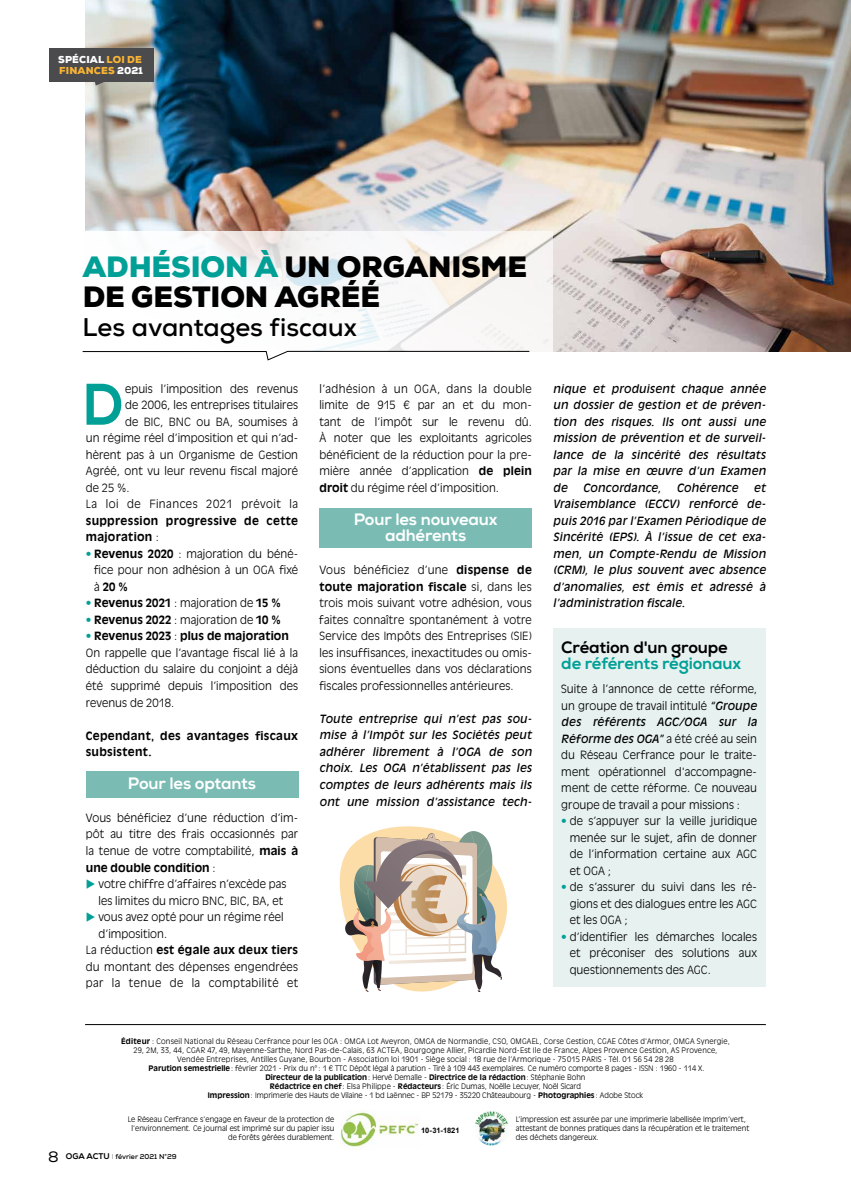
<style>
.page{position:relative;width:851px;height:1191px;background:#fff}
.page>*{position:absolute;margin:0;border:0;box-sizing:border-box;transform-origin:0 0}
.t1{font:58.5px "Nexa X Bold";color:#00a096;scale:.95 1}
.t2{font:900 28.5px/30px "Nexa";letter-spacing:-.005em;color:#000}
.t3{font:700 25.5px "Nexa";color:#000}
.t4{font:16.5px/16.5px "Nexa X Bold";letter-spacing:-.01em;color:#fff;text-align:center}
.t5{font:16.5px "Nexa X Bold";letter-spacing:-.01em;color:#00a096}
.t6{font:16.5px "Nexa X Bold";letter-spacing:-.01em;color:#000}
.t7{font:300 11.25px/16.5px "Antique Olive Std";letter-spacing:.01em;color:#000;text-align:justify}
.t8{font:italic 11.25px/16.5px "Antique Olive Std";letter-spacing:.015em;color:#000;text-align:justify}
.t9{font:700 11.25px/16.5px "Antique Olive Std";letter-spacing:.025em;color:#000}
.t10{font:300 11.25px "Antique Olive Std";letter-spacing:.04em;color:#000}
.t11{font:700 11.25px "Antique Olive Std";letter-spacing:.005em;color:#000}
.t12{font:900 9.75px/11.2px "Nexa";letter-spacing:.015em;color:#f8b334}
.t13{font:300 7.5px/9px "Antique Olive Std";letter-spacing:.02em;color:#000;text-align:center}
.t14{font:300 7.5px/9px "Antique Olive Std";color:#000;text-align:right}
.t15{font:700 7.5px "Arial";letter-spacing:-.015em;color:#000}
.t16{font:700 7.05px "Nexa";color:#000}
.s1{color:#fff}
.s2{color:#00a096}
.s3{font-weight:300}
.s4{font-weight:700}
.s5{font-weight:300;color:#00a096}
.s6{font-weight:400;font-style:italic}
.s7{font-weight:400;font-size:15px}
.s8{font-family:"Nexa X Bold";font-weight:400;font-size:8.25px}
.s9{font-weight:100}
</style>
<div class="page">
<img style="left:86px;top:0;width:764px;height:351px">
<div style="left:55px;top:231px;width:498px;height:318px;background:#fff"></div>
<div style="left:319px;top:508px;width:212px;height:40px;background:#7abcb4"></div>
<div style="left:86px;top:771px;width:212px;height:26px;background:#7abcb4"></div>
<svg style="left:339px;top:826px;width:169px;height:166px"></svg>
<hr style="left:85px;top:1024px;width:680px;height:1px;background:#000">
<img style="left:474px;top:1110px;width:35px;height:35px;border-radius:18px">
<img style="left:340px;top:1110px;width:79px;height:39px">
<div style="left:552px;top:628px;width:213px;height:358px;background:#e7f1ef"></div>
<div style="left:49px;top:48px;width:104px;height:34px;background:#4b4b4d"></div>
<svg style="left:85px;top:82px;width:50px;height:4px"></svg>
<svg style="left:82px;top:350px;width:448px;height:11px"></svg>
<p class="t12" style="left:58px;top:54px;width:86px"><span class="s1">SPÉCIAL</span> LOI DE<br>FINANCES <span class="s1">2021</span></p>
<h2 class="t2" style="left:83px;top:252px;width:446px"><span class="s2">ADHÉSION À</span> UN ORGANISME<br>DE GESTION AGRÉÉ</h2>
<h3 class="t3" style="left:83px;top:310px;width:276px">Les avantages fiscaux</h3>
<h1 class="t1" style="left:82px;top:369px;width:45px">D</h1>
<p class="t7" style="left:125px;top:380px;width:174px">epuis l’imposition des revenus</p>
<p class="t7" style="left:125px;top:397px;width:174px">de 2006, les entreprises titulaires</p>
<p class="t7" style="left:125px;top:413px;width:175px">de BIC, BNC ou BA, soumises à</p>
<p class="t7" style="left:86px;top:430px;width:214px">un régime réel d’imposition et qui n’ad-</p>
<p class="t7" style="left:86px;top:446px;width:214px">hèrent pas à un Organisme de Gestion</p>
<p class="t7" style="left:86px;top:463px;width:214px">Agréé, ont vu leur revenu fiscal majoré</p>
<p class="t7" style="left:86px;top:479px;width:45px">de 25 %.</p>
<p class="t10" style="left:86px;top:497px;width:214px">La loi de Finances 2021 prévoit la</p>
<p class="t9" style="left:86px;top:512px;width:214px">suppression progressive de cette majoration <span class="s3">:</span></p>
<p class="t7" style="left:94px;top:545px;width:205px;text-indent:-8px"><span class="s2">•</span> <span class="s4">Revenus 2020</span> : majoration du béné&shy;fice pour non adhésion à un OGA fixé à <span class="s4">20 %</span></p>
<p class="t11" style="left:86px;top:596px;width:197px"><span class="s5">•</span> Revenus 2021 <span class="s3">: majoration de</span> 15 %</p>
<p class="t11" style="left:86px;top:613px;width:197px"><span class="s5">•</span> Revenus 2022 <span class="s3">: majoration de</span> 10 %</p>
<p class="t7" style="left:86px;top:628px;width:214px;text-align:left"><span class="s2">•</span> <span class="s4">Revenus 2023</span> : <span class="s4">plus de majoration </span>On rappelle que l’avantage fiscal lié à la déduction du salaire du conjoint a déjà été supprimé depuis l’imposition des revenus de 2018.</p>
<p class="t9" style="left:86px;top:727px;width:214px">Cependant, des avantages fiscaux subsistent.</p>
<h3 class="t4" style="left:128px;top:775px;width:130px">Pour les optants</h3>
<p class="t7" style="left:86px;top:809px;width:214px">Vous bénéficiez d’une réduction d’im&shy;pôt au titre des frais occasionnés par la tenue de votre comptabilité, <span class="s4">mais à une double condition</span> :</p>
<p class="t7" style="left:86px;top:875px;width:202px;text-align:right"><span class="s2">◆</span> votre chiffre d’affaires n’excède pas les limites du micro BNC, BIC, BA, et</p>
<p class="t7" style="left:86px;top:908px;width:199px"><span class="s2">◆</span> vous avez opté pour un régime réel</p>
<p class="t7" style="left:98px;top:925px;width:70px">d’imposition.</p>
<p class="t9" style="left:86px;top:941px;width:214px"><span class="s3">La réduction</span> est égale aux deux tiers</p>
<p class="t7" style="left:86px;top:958px;width:214px">du montant des dépenses engendrées</p>
<p class="t10" style="left:86px;top:976px;width:214px">par la tenue de la comptabilité et</p>
<p class="t7" style="left:319px;top:380px;width:214px">l’adhésion à un OGA, dans la double limite de 915 € par an et du mon&shy;tant de l’impôt sur le revenu dû.<br>À noter que les exploitants agricoles bénéficient de la réduction pour la pre&shy;mière année d’application <span class="s4">de plein droit</span> du régime réel d’imposition.</p>
<h3 class="t4" style="left:353px;top:511px;width:145px">Pour les nouveaux adhérents</h3>
<p class="t7" style="left:319px;top:562px;width:214px">Vous bénéficiez d’une <span class="s4">dispense de toute majoration fiscale</span> si, dans les trois mois suivant votre adhésion, vous faites connaître spontanément à votre Service des Impôts des Entreprises (SIE) les insuffisances, inexactitudes ou omis&shy;sions éventuelles dans vos déclarations fiscales professionnelles antérieures.</p>
<p class="t8" style="left:319px;top:710px;width:214px">Toute entreprise qui n’est pas sou&shy;mise à l’Impôt sur les Sociétés peut adhérer librement à l’OGA de son choix. Les OGA n’établissent pas les comptes de leurs adhérents mais ils ont une mission d’assistance tech-</p>
<p class="t8" style="left:553px;top:380px;width:214px">nique et produisent chaque année un dossier de gestion et de préven&shy;tion des risques. Ils ont aussi une mission de prévention et de surveil&shy;lance de la sincérité des résultats par la mise en œuvre d’un Examen de</p>
<p class="t8" style="left:583px;top:479px;width:79px">Concordance,</p>
<p class="t8" style="left:676px;top:479px;width:63px">Cohérence</p>
<p class="t8" style="left:553px;top:479px;width:214px;text-indent:201px">et Vraisemblance (ECCV) renforcé de&shy;puis 2016 par l’Examen Périodique de Sincérité (EPS). À l’issue de cet exa&shy;men, un Compte-Rendu de Mission (CRM), le plus souvent avec absence d’anomalies, est émis et adressé à l’administration fiscale.</p>
<h3 class="t6" style="left:561px;top:637px;width:168px">Création d'un groupe</h3>
<h3 class="t5" style="left:561px;top:653px;width:181px">de référents régionaux</h3>
<p class="t7" style="left:561px;top:681px;width:197px">Suite à l’annonce de cette réforme, un groupe de travail intitulé <span class="s6">“Groupe des référents AGC/OGA sur la Réforme des OGA”</span> a été créé au sein du Réseau Cerfrance pour le traite&shy;ment opérationnel d'accompagne&shy;ment de cette réforme. Ce nouveau groupe de travail a pour missions :</p>
<p class="t7" style="left:569px;top:813px;width:189px;text-indent:-8px"><span class="s2">•</span> de s’appuyer sur la veille juridique menée sur le sujet, afin de donner de l’information certaine aux AGC et OGA ;</p>
<p class="t7" style="left:569px;top:879px;width:189px;text-indent:-8px"><span class="s2">•</span> de s’assurer du suivi dans les ré&shy;gions et des dialogues entre les AGC et les OGA ;</p>
<p class="t7" style="left:569px;top:928px;width:189px;text-indent:-8px"><span class="s2">•</span> d’identifier les démarches locales et préconiser des solutions aux questionnements des AGC.</p>
<p class="t13" style="left:121px;top:1036px;width:610px"><span class="s4">Éditeur</span> : Conseil National du Réseau Cerfrance pour les OGA : OMGA Lot Aveyron, OMGA de Normandie, CSO, OMGAEL, Corse Gestion, CGAE Côtes d'Armor, OMGA Synergie, 29, 2M, 33, 44, CGAR 47, 49, Mayenne-Sarthe, Nord Pas-de-Calais, 63 ACTEA, Bourgogne Allier, Picardie Nord-Est Ile de France, Alpes Provence Gestion, AS Provence, Vendée Entreprises, Antilles Guyane, Bourbon - Association loi 1901 - Siège social : 18 rue de l’Armorique - 75015 PARIS - Tél. 01 56 54 28 28<br><span class="s4">Parution semestrielle</span>: février 2021 - Prix du n° : 1 € TTC Dépôt légal à parution - Tiré à 109 443 exemplaires. Ce numéro comporte 8 pages - ISSN : 1960 - 114 X.<br><span class="s4">Directeur de la publication</span>: Hervé Demalle - <span class="s4">Directrice de la rédaction</span>: Stéphanie Bohn<br><span class="s4">Rédactrice en chef</span> : Elsa Philippe - <span class="s4">Rédacteurs</span> : Éric Dumas, Noëlle Lecuyer, Noël Sicard<br><span class="s4">Impression</span>: Imprimerie des Hauts de Vilaine - 1 bd Laënnec - BP 52179 - 35220 Châteaubourg - <span class="s4">Photographies</span> : Adobe Stock</p>
<p class="t14" style="left:128px;top:1114px;width:208px">Le Réseau Cerfrance s’engage en faveur de la protection de l’environnement. Ce journal est imprimé sur du papier issu de forêts gérées durablement.</p>
<p class="t14" style="left:515px;top:1114px;width:235px;text-align:left">L’impression est assurée par une imprimerie labellisée Imprim’vert, attestant de bonnes pratiques dans la récupération et le traitement des déchets dangereux.</p>
<p class="t15" style="left:421px;top:1125px;width:40px">10-31-1821</p>
<p class="t16" style="left:48px;top:1152px;width:130px"><span class="s7">8</span> <span class="s8">OGA ACTU</span> <span class="s9">I</span> février 2021 N°29</p>
</div>
